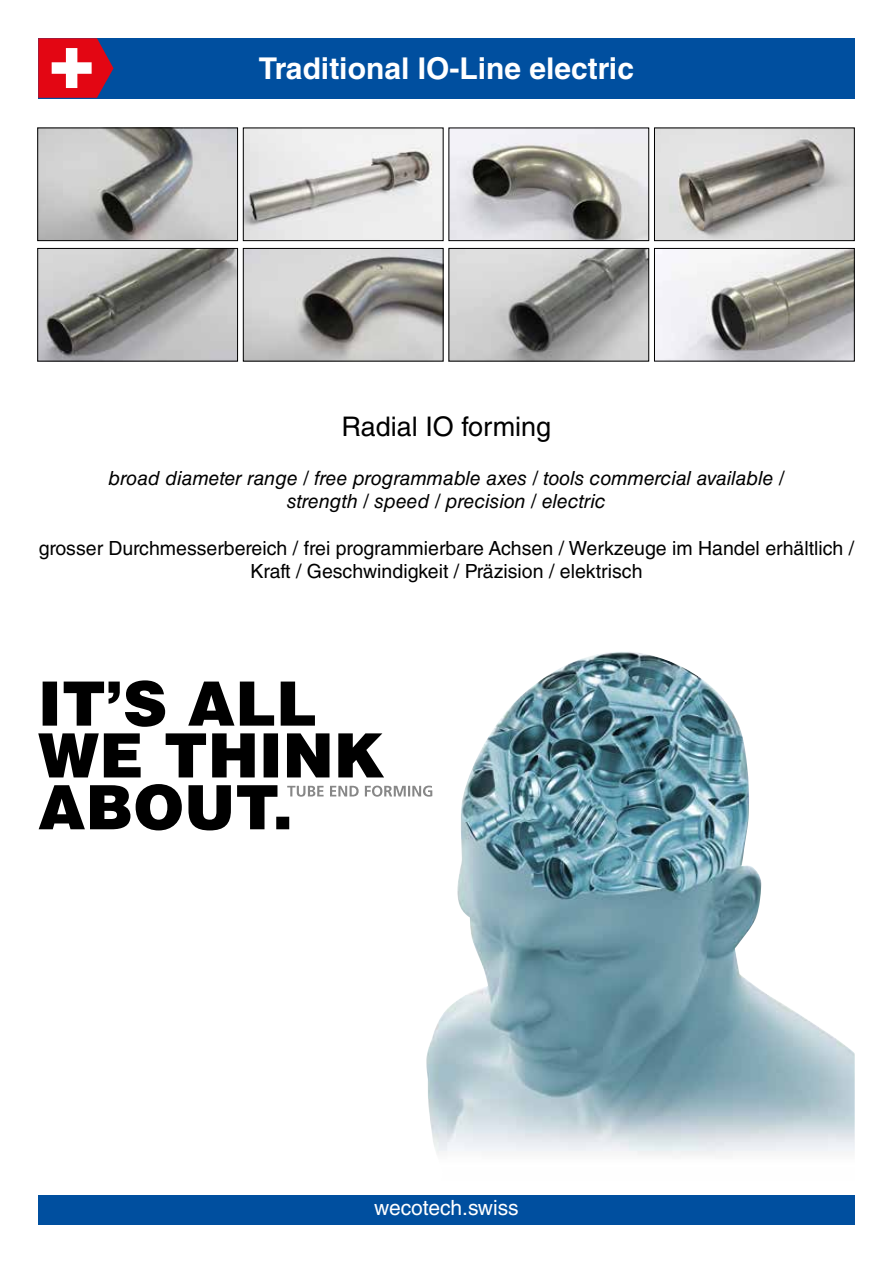
<style>
.page{position:relative;width:893px;height:1263px;background:#fff}
.page>*{position:absolute;margin:0;border:0;box-sizing:border-box;transform-origin:0 0}
.t1{font:700 30px "Helvetica LT Std";color:#fff}
.t2{font:27px "Helvetica LT Std";color:#000}
.t3{font:21px "Helvetica LT Std";color:#fff}
.t4{font:19.5px/23.4px "Helvetica LT Std";color:#000;text-align:center}
.t5{font:italic 19.5px/23.4px "Helvetica LT Std";color:#000;text-align:center}
</style>
<div class="page">
<div style="left:38px;top:38px;width:817px;height:61px;background:#004f9f"></div>
<svg style="left:38px;top:38px;width:76px;height:60px;background:#cb3a4d"></svg>
<div style="left:38px;top:1195px;width:817px;height:30px;background:#004f9f"></div>
<img style="left:39px;top:130px;width:197px;height:109px">
<div style="left:37px;top:128px;width:201px;height:113px;border:1px solid #000"></div>
<img style="left:39px;top:250px;width:197px;height:109px">
<div style="left:37px;top:248px;width:201px;height:113px;border:1px solid #000"></div>
<img style="left:245px;top:130px;width:196px;height:109px">
<div style="left:243px;top:128px;width:200px;height:113px;border:1px solid #000"></div>
<img style="left:245px;top:250px;width:196px;height:109px">
<div style="left:243px;top:248px;width:200px;height:113px;border:1px solid #000"></div>
<img style="left:450px;top:130px;width:197px;height:109px">
<div style="left:448px;top:128px;width:201px;height:113px;border:1px solid #000"></div>
<img style="left:450px;top:250px;width:197px;height:109px">
<div style="left:448px;top:248px;width:201px;height:113px;border:1px solid #000"></div>
<img style="left:656px;top:130px;width:197px;height:109px">
<div style="left:654px;top:128px;width:201px;height:113px;border:1px solid #000"></div>
<img style="left:656px;top:250px;width:197px;height:109px">
<div style="left:654px;top:248px;width:201px;height:113px;border:1px solid #000"></div>
<svg style="left:38px;top:733px;width:346px;height:44px"></svg>
<svg style="left:43px;top:680px;width:272px;height:47px"></svg>
<svg style="left:39px;top:784px;width:386px;height:46px"></svg>
<img style="left:425px;top:652px;width:430px;height:504px">
<h1 class="t1" style="left:259px;top:50px;width:376px">Traditional IO-Line electric</h1>
<h2 class="t2" style="left:342px;top:411px;width:211px">Radial IO forming</h2>
<p class="t5" style="left:109px;top:466px;width:677px">broad diameter range / free programmable axes / tools commercial available / strength / speed / precision / electric</p>
<p class="t4" style="left:39px;top:536px;width:817px">grosser Durchmesserbereich / frei programmierbare Achsen / Werkzeuge im Handel erhältlich /<br>Kraft / Geschwindigkeit / Präzision / elektrisch</p>
<p class="t3" style="left:374px;top:1196px;width:146px">wecotech.swiss</p>
</div>
